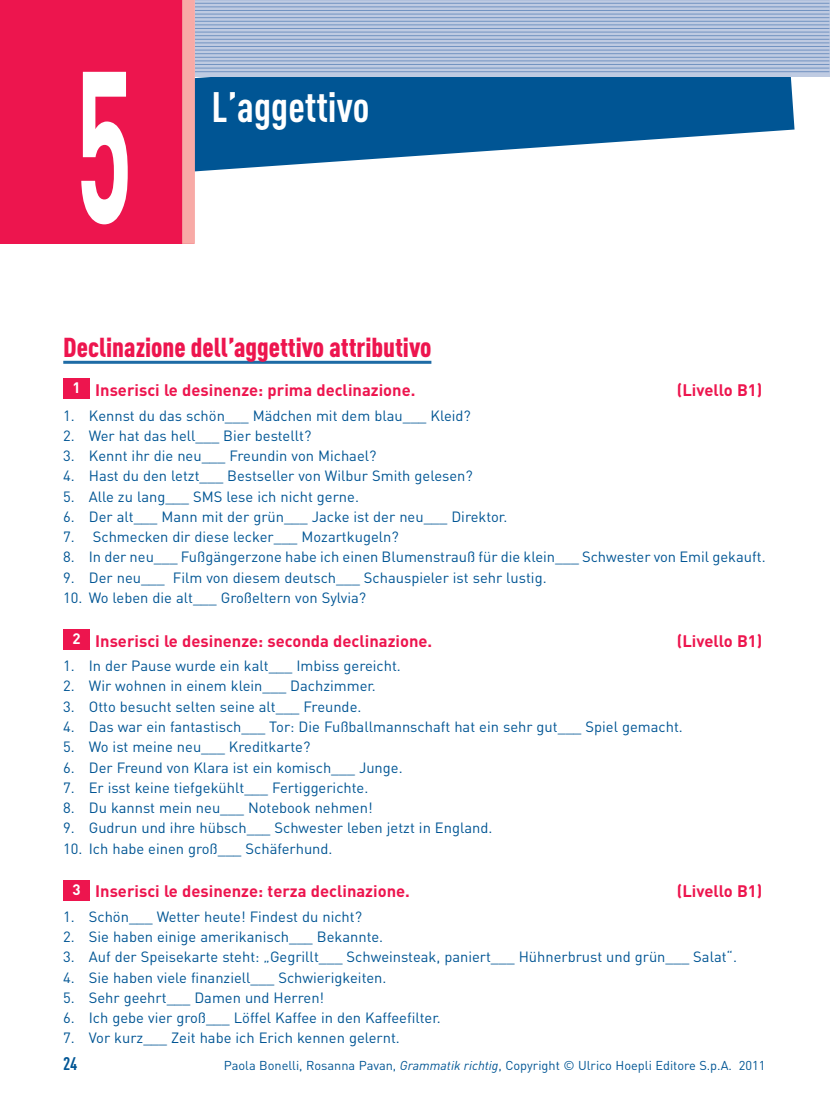
<style>
.page{position:relative;width:830px;height:1106px;background:#fff}
.page>*{position:absolute;margin:0;border:0;box-sizing:border-box;transform-origin:0 0}
.t1{font:700 212.4px "DIN";color:#fff;scale:.5 1}
.t2{font:700 42px "DIN Cond";color:#fff}
.t3{font:900 27px "DIN Cond";color:#ed154e}
.t4{font:700 18px "DIN Cond";color:#005594}
.t5{font:700 16.5px "DIN";color:#ed154e}
.t6{font:700 15px "DIN";color:#fff}
.t7{font:14.7px "DIN";color:#005594}
.t8{font:12.75px "DIN";color:#005594}
.s1{font-style:italic}
</style>
<div class="page">
<hr style="left:63px;top:361px;width:368px;height:3px;background:#1e6ba5">
<div style="left:63px;top:879px;width:27px;height:21px;background:#ed154e"></div>
<div style="left:63px;top:629px;width:27px;height:20px;background:#ed154e"></div>
<div style="left:63px;top:378px;width:27px;height:21px;background:#ed154e"></div>
<svg style="left:195px;top:76px;width:599px;height:95px;fill:#005594"></svg>
<div style="left:0;top:0;width:193px;height:244px;background:#ed154e"></div>
<div style="left:182px;top:0;width:13px;height:244px;background:#f8aaa6"></div>
<div style="left:195px;top:0;width:634px;height:76px;background:linear-gradient(to right,#bac7e0,#bac7e0)"></div>
<hr style="left:195px;top:0;width:634px;height:1px;background:#7293c1">
<hr style="left:195px;top:3px;width:634px;height:1px;background:#7293c1">
<hr style="left:195px;top:6px;width:634px;height:1px;background:#7293c1">
<hr style="left:195px;top:10px;width:634px;height:1px;background:#7293c1">
<hr style="left:195px;top:14px;width:634px;height:1px;background:#7293c1">
<hr style="left:195px;top:17px;width:634px;height:1px;background:#7293c1">
<hr style="left:195px;top:21px;width:634px;height:1px;background:#7293c1">
<hr style="left:195px;top:24px;width:634px;height:1px;background:#7293c1">
<hr style="left:195px;top:28px;width:634px;height:1px;background:#7293c1">
<hr style="left:195px;top:32px;width:634px;height:1px;background:#7293c1">
<hr style="left:195px;top:35px;width:634px;height:1px;background:#7293c1">
<hr style="left:195px;top:39px;width:634px;height:1px;background:#7293c1">
<hr style="left:195px;top:42px;width:634px;height:1px;background:#7293c1">
<hr style="left:195px;top:46px;width:634px;height:1px;background:#7293c1">
<hr style="left:195px;top:50px;width:634px;height:1px;background:#7293c1">
<hr style="left:195px;top:53px;width:634px;height:1px;background:#7293c1">
<hr style="left:195px;top:57px;width:634px;height:1px;background:#7293c1">
<hr style="left:195px;top:60px;width:634px;height:1px;background:#7293c1">
<hr style="left:195px;top:64px;width:634px;height:1px;background:#7293c1">
<hr style="left:195px;top:68px;width:634px;height:1px;background:#7293c1">
<hr style="left:195px;top:71px;width:634px;height:1px;background:#7293c1">
<h1 class="t1" style="left:75px;top:70px;width:117px">5</h1>
<h2 class="t2" style="left:211px;top:92px;width:159px">L’aggettivo</h2>
<h3 class="t3" style="left:63px;top:337px;width:369px">Declinazione dell’aggettivo attributivo</h3>
<p class="t5" style="left:95px;top:384px;width:321px">Inserisci le desinenze: prima declinazione.</p>
<p class="t5" style="left:676px;top:384px;width:87px">(Livello B1)</p>
<p class="t7" style="left:63px;top:410px;width:409px">1. Kennst du das schön___ Mädchen mit dem blau___ Kleid?</p>
<p class="t7" style="left:63px;top:430px;width:249px">2. Wer hat das hell___ Bier bestellt?</p>
<p class="t7" style="left:63px;top:450px;width:314px">3. Kennt ihr die neu___ Freundin von Michael?</p>
<p class="t7" style="left:63px;top:471px;width:411px">4. Hast du den letzt___ Bestseller von Wilbur Smith gelesen?</p>
<p class="t7" style="left:63px;top:491px;width:297px">5. Alle zu lang___ SMS lese ich nicht gerne.</p>
<p class="t7" style="left:63px;top:511px;width:445px">6. Der alt___ Mann mit der grün___ Jacke ist der neu___ Direktor.</p>
<p class="t7" style="left:63px;top:531px;width:337px">7. Schmecken dir diese lecker___ Mozartkugeln?</p>
<p class="t7" style="left:63px;top:552px;width:703px">8. In der neu___ Fußgängerzone habe ich einen Blumenstrauß für die klein___ Schwester von Emil gekauft.</p>
<p class="t7" style="left:63px;top:572px;width:484px">9. Der neu___ Film von diesem deutsch___ Schauspieler ist sehr lustig.</p>
<p class="t7" style="left:63px;top:592px;width:304px">10. Wo leben die alt___ Großeltern von Sylvia?</p>
<p class="t5" style="left:95px;top:635px;width:338px">Inserisci le desinenze: seconda declinazione.</p>
<p class="t5" style="left:676px;top:635px;width:87px">(Livello B1)</p>
<p class="t7" style="left:63px;top:660px;width:339px">1. In der Pause wurde ein kalt___ Imbiss gereicht.</p>
<p class="t7" style="left:63px;top:681px;width:314px">2. Wir wohnen in einem klein___ Dachzimmer.</p>
<p class="t7" style="left:63px;top:701px;width:299px">3. Otto besucht selten seine alt___ Freunde.</p>
<p class="t7" style="left:63px;top:721px;width:620px">4. Das war ein fantastisch___ Tor: Die Fußballmannschaft hat ein sehr gut___ Spiel gemacht.</p>
<p class="t7" style="left:63px;top:741px;width:248px">5. Wo ist meine neu___ Kreditkarte?</p>
<p class="t7" style="left:63px;top:762px;width:341px">6. Der Freund von Klara ist ein komisch___ Junge.</p>
<p class="t7" style="left:63px;top:782px;width:306px">7. Er isst keine tiefgekühlt___ Fertiggerichte.</p>
<p class="t7" style="left:63px;top:802px;width:311px">8. Du kannst mein neu___ Notebook nehmen!</p>
<p class="t7" style="left:63px;top:822px;width:430px">9. Gudrun und ihre hübsch___ Schwester leben jetzt in England.</p>
<p class="t7" style="left:63px;top:843px;width:270px">10. Ich habe einen groß___ Schäferhund.</p>
<p class="t5" style="left:95px;top:885px;width:316px">Inserisci le desinenze: terza declinazione.</p>
<p class="t5" style="left:676px;top:885px;width:87px">(Livello B1)</p>
<p class="t7" style="left:63px;top:911px;width:300px">1. Schön___ Wetter heute! Findest du nicht?</p>
<p class="t7" style="left:63px;top:931px;width:321px">2. Sie haben einige amerikanisch___ Bekannte.</p>
<p class="t7" style="left:63px;top:951px;width:675px">3. Auf der Speisekarte steht: „Gegrillt___ Schweinsteak, paniert___ Hühnerbrust und grün___ Salat“.</p>
<p class="t7" style="left:63px;top:972px;width:324px">4. Sie haben viele finanziell___ Schwierigkeiten.</p>
<p class="t7" style="left:63px;top:992px;width:262px">5. Sehr geehrt___ Damen und Herren!</p>
<p class="t7" style="left:63px;top:1012px;width:379px">6. Ich gebe vier groß___ Löffel Kaffee in den Kaffeefilter.</p>
<p class="t7" style="left:63px;top:1032px;width:338px">7. Vor kurz___ Zeit habe ich Erich kennen gelernt.</p>
<p class="t6" style="left:72px;top:382px;width:10px">1</p>
<p class="t6" style="left:72px;top:633px;width:10px">2</p>
<p class="t6" style="left:72px;top:883px;width:10px">3</p>
<p class="t4" style="left:63px;top:1056px;width:16px">24</p>
<p class="t8" style="left:224px;top:1060px;width:543px">Paola Bonelli, Rosanna Pavan, <span class="s1">Grammatik richtig</span>, Copyright © Ulrico Hoepli Editore S.p.A. 2011</p>
</div>
